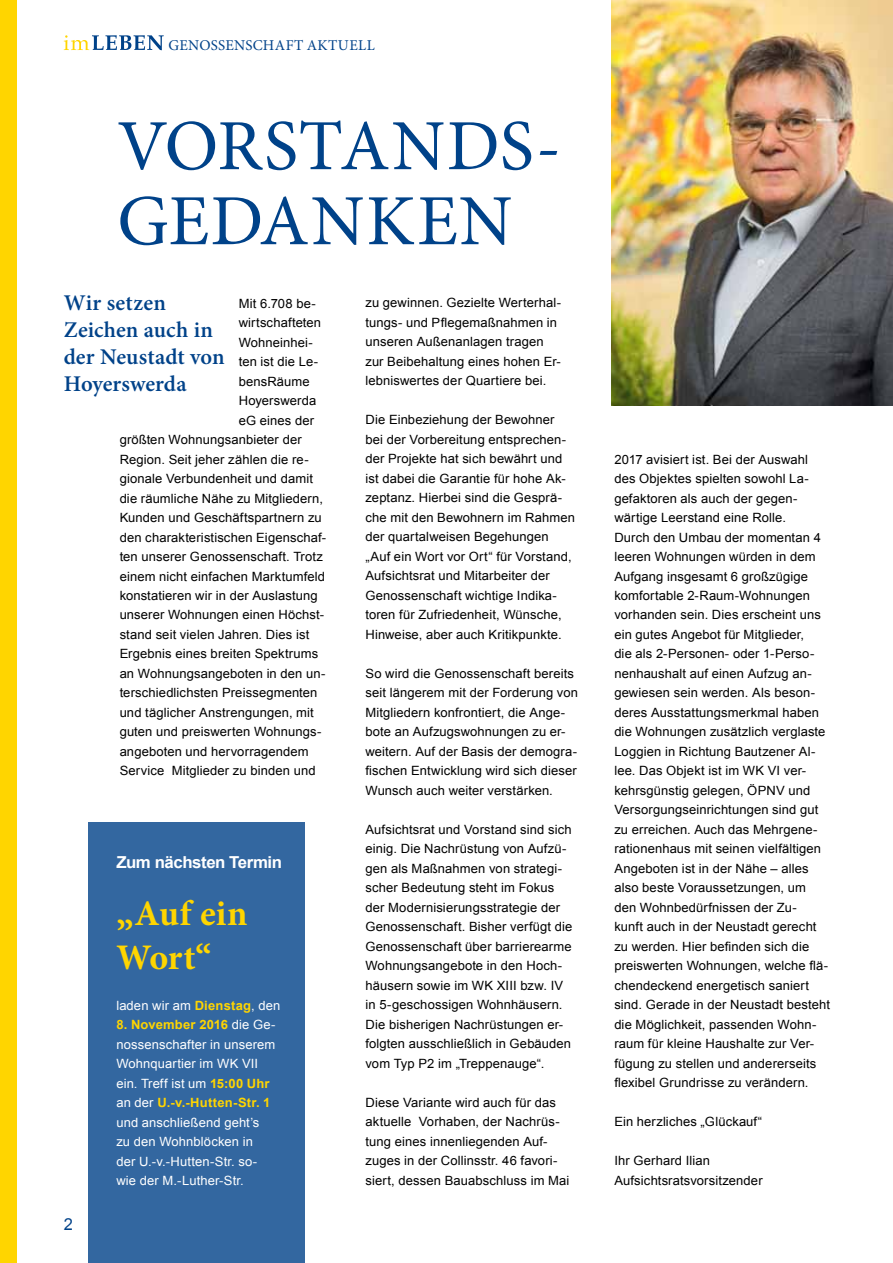
<style>
.page{position:relative;width:893px;height:1263px;background:#fff}
.page>*{position:absolute;margin:0;border:0;box-sizing:border-box;transform-origin:0 0}
.t1{font:72px/75px "Minion Pro";letter-spacing:.01em;color:#004289}
.t2{font:700 36px/43.5px "Minion Pro";color:#ffd500}
.t3{font:600 22.5px/27px "Minion Pro";letter-spacing:.005em;color:#004289}
.t4{font:700 16.5px "Arial";letter-spacing:-.025em;color:#fff}
.t5{font:16.5px "Arial";color:#004289}
.t6{font:15px "Minion Pro";letter-spacing:.02em;color:#004289}
.t7{font:12.75px/19.5px "Arial";letter-spacing:.01em;color:#000}
.t8{font:12.75px/19.5px "Arial";letter-spacing:.01em;color:#fff}
.s1{font-weight:700;color:#ffd500}
</style>
<div class="page">
<div style="left:0;top:0;width:17px;height:1263px;background:#ffd500"></div>
<svg style="left:64px;top:35px;width:100px;height:15px"></svg>
<div style="left:88px;top:822px;width:217px;height:441px;background:#3367a0"></div>
<img style="left:611px;top:0;width:282px;height:405px">
<p class="t6" style="left:169px;top:35px;width:208px">GENOSSENSCHAFT AKTUELL</p>
<h1 class="t1" style="left:117px;top:109px;width:446px">VORSTANDS-<br>GEDANKEN</h1>
<h3 class="t3" style="left:64px;top:289px;width:162px">Wir setzen<br>Zeichen auch in der Neustadt von<br>Hoyerswerda</h3>
<p class="t7" style="left:239px;top:293px;width:79px">Mit 6.708 be-</p>
<p class="t7" style="left:239px;top:313px;width:84px">wirtschafteten</p>
<p class="t7" style="left:239px;top:332px;width:76px">Wohneinhei-</p>
<p class="t7" style="left:239px;top:352px;width:81px">ten ist die Le-</p>
<p class="t7" style="left:239px;top:371px;width:73px">bensRäume</p>
<p class="t7" style="left:239px;top:391px;width:79px">Hoyerswerda</p>
<p class="t7" style="left:239px;top:410px;width:77px">eG eines der</p>
<p class="t7" style="left:120px;top:430px;width:184px">größten Wohnungsanbieter der</p>
<p class="t7" style="left:120px;top:449px;width:191px">Region. Seit jeher zählen die re-</p>
<p class="t7" style="left:120px;top:469px;width:195px">gionale Verbundenheit und damit</p>
<p class="t7" style="left:120px;top:488px;width:205px">die räumliche Nähe zu Mitgliedern,</p>
<p class="t7" style="left:120px;top:508px;width:204px">Kunden und Geschäftspartnern zu</p>
<p class="t7" style="left:120px;top:527px;width:208px">den charakteristischen Eigenschaf-</p>
<p class="t7" style="left:120px;top:547px;width:205px">ten unserer Genossenschaft. Trotz</p>
<p class="t7" style="left:120px;top:566px;width:207px">einem nicht einfachen Marktumfeld</p>
<p class="t7" style="left:120px;top:586px;width:199px">konstatieren wir in der Auslastung</p>
<p class="t7" style="left:120px;top:605px;width:206px">unserer Wohnungen einen Höchst-</p>
<p class="t7" style="left:120px;top:625px;width:191px">stand seit vielen Jahren. Dies ist</p>
<p class="t7" style="left:120px;top:644px;width:200px">Ergebnis eines breiten Spektrums</p>
<p class="t7" style="left:120px;top:664px;width:207px">an Wohnungsangeboten in den un-</p>
<p class="t7" style="left:120px;top:683px;width:199px">terschiedlichsten Preissegmenten</p>
<p class="t7" style="left:120px;top:703px;width:196px">und täglicher Anstrengungen, mit</p>
<p class="t7" style="left:120px;top:722px;width:203px">guten und preiswerten Wohnungs-</p>
<p class="t7" style="left:120px;top:742px;width:191px">angeboten und hervorragendem</p>
<p class="t7" style="left:120px;top:761px;width:197px">Service Mitglieder zu binden und</p>
<p class="t5" style="left:64px;top:1214px;width:11px">2</p>
<p class="t4" style="left:116px;top:852px;width:167px">Zum nächsten Termin</p>
<h2 class="t2" style="left:116px;top:892px;width:133px">„Auf ein<br>Wort“</h2>
<p class="t8" style="left:116px;top:995px;width:165px">laden wir am <span class="s1">Dienstag</span>, den</p>
<p class="t8" style="left:116px;top:1015px;width:161px"><span class="s1">8. November 2016</span> die Ge&shy;nossenschafter in unserem<br>Wohnquartier im WK VII ein. Treff ist um <span class="s1">15:00 Uhr </span>an der <span class="s1">U.-v.-Hutten-Str. 1 </span>und anschließend geht’s zu den Wohnblöcken in<br>der U.-v.-Hutten-Str. so&shy;wie der M.-Luther-Str.</p>
<p class="t7" style="left:365px;top:293px;width:197px">zu gewinnen. Gezielte Werterhal&shy;tungs- und Pflegemaßnahmen in unseren Außenanlagen tragen zur Beibehaltung eines hohen Er&shy;lebniswertes der Quartiere bei.</p>
<p class="t7" style="left:365px;top:410px;width:211px">Die Einbeziehung der Bewohner bei der Vorbereitung entsprechen&shy;der Projekte hat sich bewährt und ist dabei die Garantie für hohe Ak&shy;zeptanz. Hierbei sind die Gesprä&shy;che mit den Bewohnern im Rahmen der quartalweisen Begehungen „Auf ein Wort vor Ort“ für Vorstand, Aufsichtsrat und Mitarbeiter der Genossenschaft wichtige Indika&shy;toren für Zufriedenheit, Wünsche, Hinweise, aber auch Kritikpunkte.</p>
<p class="t7" style="left:365px;top:664px;width:214px">So wird die Genossenschaft bereits seit längerem mit der Forderung von Mitgliedern konfrontiert, die Ange&shy;bote an Aufzugswohnungen zu er&shy;weitern. Auf der Basis der demogra&shy;fischen Entwicklung wird sich dieser Wunsch auch weiter verstärken.</p>
<p class="t7" style="left:365px;top:820px;width:208px">Aufsichtsrat und Vorstand sind sich einig. Die Nachrüstung von Aufzü&shy;gen als Maßnahmen von strategi&shy;scher Bedeutung steht im Fokus der Modernisierungsstrategie der Genossenschaft. Bisher verfügt die Genossenschaft über barrierearme Wohnungsangebote in den Hoch&shy;häusern sowie im WK XIII bzw. IV in 5-geschossigen Wohnhäusern.<br>Die bisherigen Nachrüstungen er&shy;folgten ausschließlich in Gebäuden vom Typ P2 im „Treppenauge“.</p>
<p class="t7" style="left:365px;top:1093px;width:206px">Diese Variante wird auch für das aktuelle Vorhaben, der Nachrüs&shy;tung eines innenliegenden Auf&shy;zuges in der Collinsstr. 46 favori&shy;siert, dessen Bauabschluss im Mai</p>
<p class="t7" style="left:614px;top:449px;width:217px">2017 avisiert ist. Bei der Auswahl des Objektes spielten sowohl La&shy;gefaktoren als auch der gegen&shy;wärtige Leerstand eine Rolle.<br>Durch den Umbau der momentan 4 leeren Wohnungen würden in dem Aufgang insgesamt 6 großzügige komfortable 2-Raum-Wohnungen vorhanden sein. Dies erscheint uns ein gutes Angebot für Mitglieder,<br>die als 2-Personen- oder 1-Perso&shy;nenhaushalt auf einen Aufzug an&shy;gewiesen sein werden. Als beson&shy;deres Ausstattungsmerkmal haben die Wohnungen zusätzlich verglaste Loggien in Richtung Bautzener Al&shy;lee. Das Objekt ist im WK VI ver&shy;kehrsgünstig gelegen, ÖPNV und Versorgungseinrichtungen sind gut zu erreichen. Auch das Mehrgene&shy;rationenhaus mit seinen vielfältigen Angeboten ist in der Nähe – alles also beste Voraussetzungen, um den Wohnbedürfnissen der Zu-<br>kunft auch in der Neustadt gerecht zu werden. Hier befinden sich die preiswerten Wohnungen, welche flä&shy;chendeckend energetisch saniert sind. Gerade in der Neustadt besteht die Möglichkeit, passenden Wohn&shy;raum für kleine Haushalte zur Ver&shy;fügung zu stellen und andererseits flexibel Grundrisse zu verändern.</p>
<p class="t7" style="left:614px;top:1112px;width:149px">Ein herzliches „Glückauf“</p>
<p class="t7" style="left:614px;top:1151px;width:150px">Ihr Gerhard Ilian<br>Aufsichtsratsvorsitzender</p>
</div>
